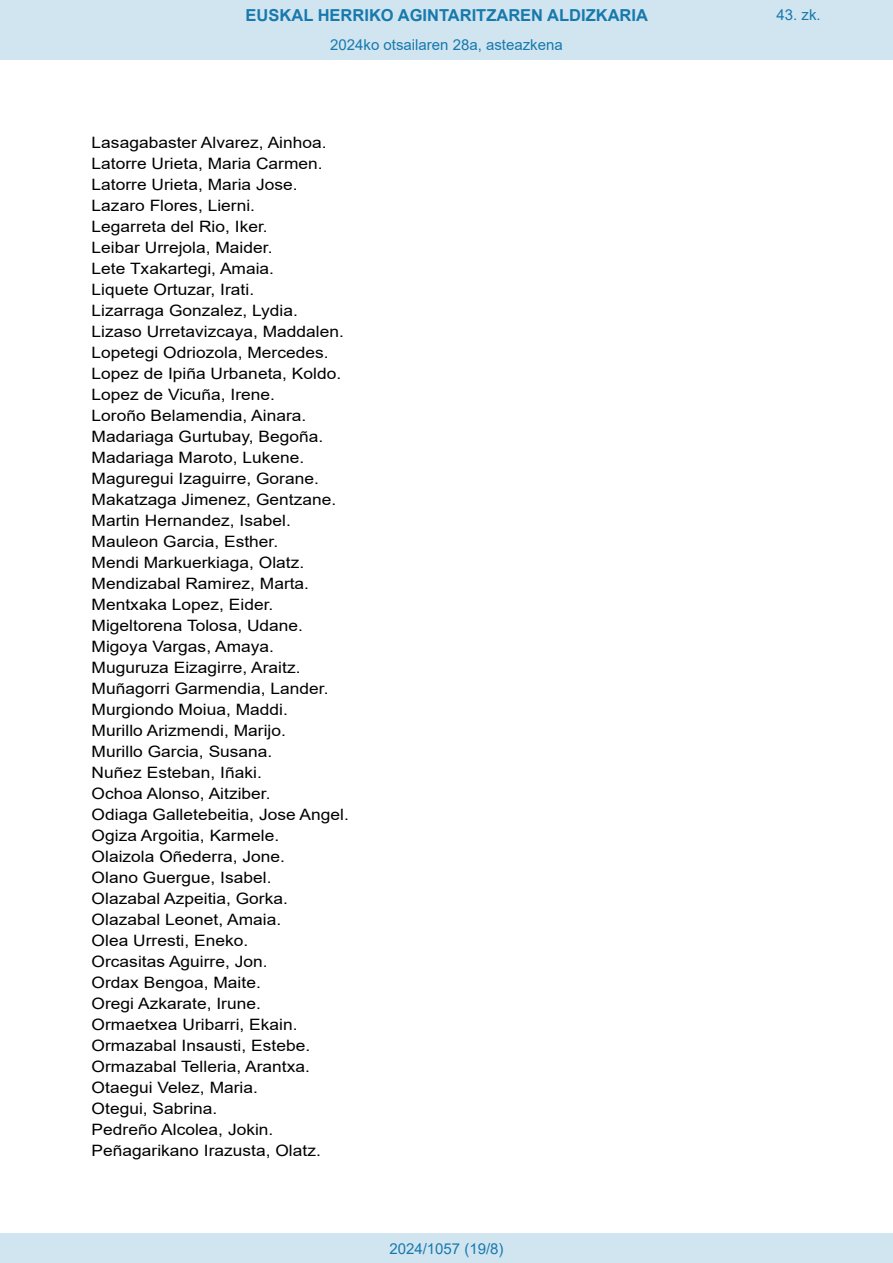
<style>
.page{position:relative;width:893px;height:1263px;background:#fff}
.page>*{position:absolute;margin:0;border:0;box-sizing:border-box;transform-origin:0 0}
.t1{font:700 16.5px "Arial";color:#1879ad}
.BOPVLista{font:15.6px "Arial";color:#000;scale:1.11 1}
.Paginacion_Centro{font:15px "Arial";color:#1879ad}
</style>
<div class="page">
<div style="left:0;top:0;width:893px;height:60px;background:#d0e5f0"></div>
<div style="left:0;top:1233px;width:893px;height:30px;background:#d0e5f0"></div>
<p class="t1" style="left:246px;top:3px;width:404px">EUSKAL HERRIKO AGINTARITZAREN ALDIZKARIA</p>
<p class="Paginacion_Centro" style="left:330px;top:35px;width:234px">2024ko otsailaren 28a, asteazkena</p>
<p class="BOPVLista" style="left:92px;top:132px;width:213px">Lasagabaster Alvarez, Ainhoa.</p>
<p class="BOPVLista" style="left:92px;top:153px;width:210px">Latorre Urieta, Maria Carmen.</p>
<p class="BOPVLista" style="left:92px;top:174px;width:187px">Latorre Urieta, Maria Jose.</p>
<p class="BOPVLista" style="left:92px;top:195px;width:149px">Lazaro Flores, Lierni.</p>
<p class="BOPVLista" style="left:92px;top:216px;width:160px">Legarreta del Rio, Iker.</p>
<p class="BOPVLista" style="left:92px;top:237px;width:164px">Leibar Urrejola, Maider.</p>
<p class="BOPVLista" style="left:92px;top:258px;width:166px">Lete Txakartegi, Amaia.</p>
<p class="BOPVLista" style="left:92px;top:279px;width:148px">Liquete Ortuzar, Irati.</p>
<p class="BOPVLista" style="left:92px;top:300px;width:187px">Lizarraga Gonzalez, Lydia.</p>
<p class="BOPVLista" style="left:92px;top:321px;width:229px">Lizaso Urretavizcaya, Maddalen.</p>
<p class="BOPVLista" style="left:92px;top:342px;width:215px">Lopetegi Odriozola, Mercedes.</p>
<p class="BOPVLista" style="left:92px;top:363px;width:226px">Lopez de Ipiña Urbaneta, Koldo.</p>
<p class="BOPVLista" style="left:92px;top:384px;width:167px">Lopez de Vicuña, Irene.</p>
<p class="BOPVLista" style="left:92px;top:405px;width:195px">Loroño Belamendia, Ainara.</p>
<p class="BOPVLista" style="left:92px;top:426px;width:210px">Madariaga Gurtubay, Begoña.</p>
<p class="BOPVLista" style="left:92px;top:447px;width:193px">Madariaga Maroto, Lukene.</p>
<p class="BOPVLista" style="left:92px;top:468px;width:206px">Maguregui Izaguirre, Gorane.</p>
<p class="BOPVLista" style="left:92px;top:489px;width:222px">Makatzaga Jimenez, Gentzane.</p>
<p class="BOPVLista" style="left:92px;top:510px;width:181px">Martin Hernandez, Isabel.</p>
<p class="BOPVLista" style="left:92px;top:531px;width:170px">Mauleon Garcia, Esther.</p>
<p class="BOPVLista" style="left:92px;top:552px;width:193px">Mendi Markuerkiaga, Olatz.</p>
<p class="BOPVLista" style="left:92px;top:573px;width:197px">Mendizabal Ramirez, Marta.</p>
<p class="BOPVLista" style="left:92px;top:594px;width:165px">Mentxaka Lopez, Eider.</p>
<p class="BOPVLista" style="left:92px;top:615px;width:192px">Migeltorena Tolosa, Udane.</p>
<p class="BOPVLista" style="left:92px;top:636px;width:166px">Migoya Vargas, Amaya.</p>
<p class="BOPVLista" style="left:92px;top:657px;width:190px">Muguruza Eizagirre, Araitz.</p>
<p class="BOPVLista" style="left:92px;top:678px;width:215px">Muñagorri Garmendia, Lander.</p>
<p class="BOPVLista" style="left:92px;top:699px;width:178px">Murgiondo Moiua, Maddi.</p>
<p class="BOPVLista" style="left:92px;top:720px;width:177px">Murillo Arizmendi, Marijo.</p>
<p class="BOPVLista" style="left:92px;top:741px;width:164px">Murillo Garcia, Susana.</p>
<p class="BOPVLista" style="left:92px;top:762px;width:155px">Nuñez Esteban, Iñaki.</p>
<p class="BOPVLista" style="left:92px;top:783px;width:163px">Ochoa Alonso, Aitziber.</p>
<p class="BOPVLista" style="left:92px;top:804px;width:233px">Odiaga Galletebeitia, Jose Angel.</p>
<p class="BOPVLista" style="left:92px;top:825px;width:170px">Ogiza Argoitia, Karmele.</p>
<p class="BOPVLista" style="left:92px;top:846px;width:176px">Olaizola Oñederra, Jone.</p>
<p class="BOPVLista" style="left:92px;top:867px;width:164px">Olano Guergue, Isabel.</p>
<p class="BOPVLista" style="left:92px;top:888px;width:178px">Olazabal Azpeitia, Gorka.</p>
<p class="BOPVLista" style="left:92px;top:909px;width:172px">Olazabal Leonet, Amaia.</p>
<p class="BOPVLista" style="left:92px;top:930px;width:143px">Olea Urresti, Eneko.</p>
<p class="BOPVLista" style="left:92px;top:951px;width:160px">Orcasitas Aguirre, Jon.</p>
<p class="BOPVLista" style="left:92px;top:972px;width:154px">Ordax Bengoa, Maite.</p>
<p class="BOPVLista" style="left:92px;top:993px;width:154px">Oregi Azkarate, Irune.</p>
<p class="BOPVLista" style="left:92px;top:1014px;width:187px">Ormaetxea Uribarri, Ekain.</p>
<p class="BOPVLista" style="left:92px;top:1035px;width:198px">Ormazabal Insausti, Estebe.</p>
<p class="BOPVLista" style="left:92px;top:1056px;width:198px">Ormazabal Telleria, Arantxa.</p>
<p class="BOPVLista" style="left:92px;top:1077px;width:151px">Otaegui Velez, Maria.</p>
<p class="BOPVLista" style="left:92px;top:1098px;width:115px">Otegui, Sabrina.</p>
<p class="BOPVLista" style="left:92px;top:1119px;width:165px">Pedreño Alcolea, Jokin.</p>
<p class="BOPVLista" style="left:92px;top:1140px;width:208px">Peñagarikano Irazusta, Olatz.</p>
<p class="Paginacion_Centro" style="left:389px;top:1238px;width:116px">2024/1057 (19/8)</p>
<p class="Paginacion_Centro" style="left:776px;top:5px;width:46px">43. zk.</p>
</div>
